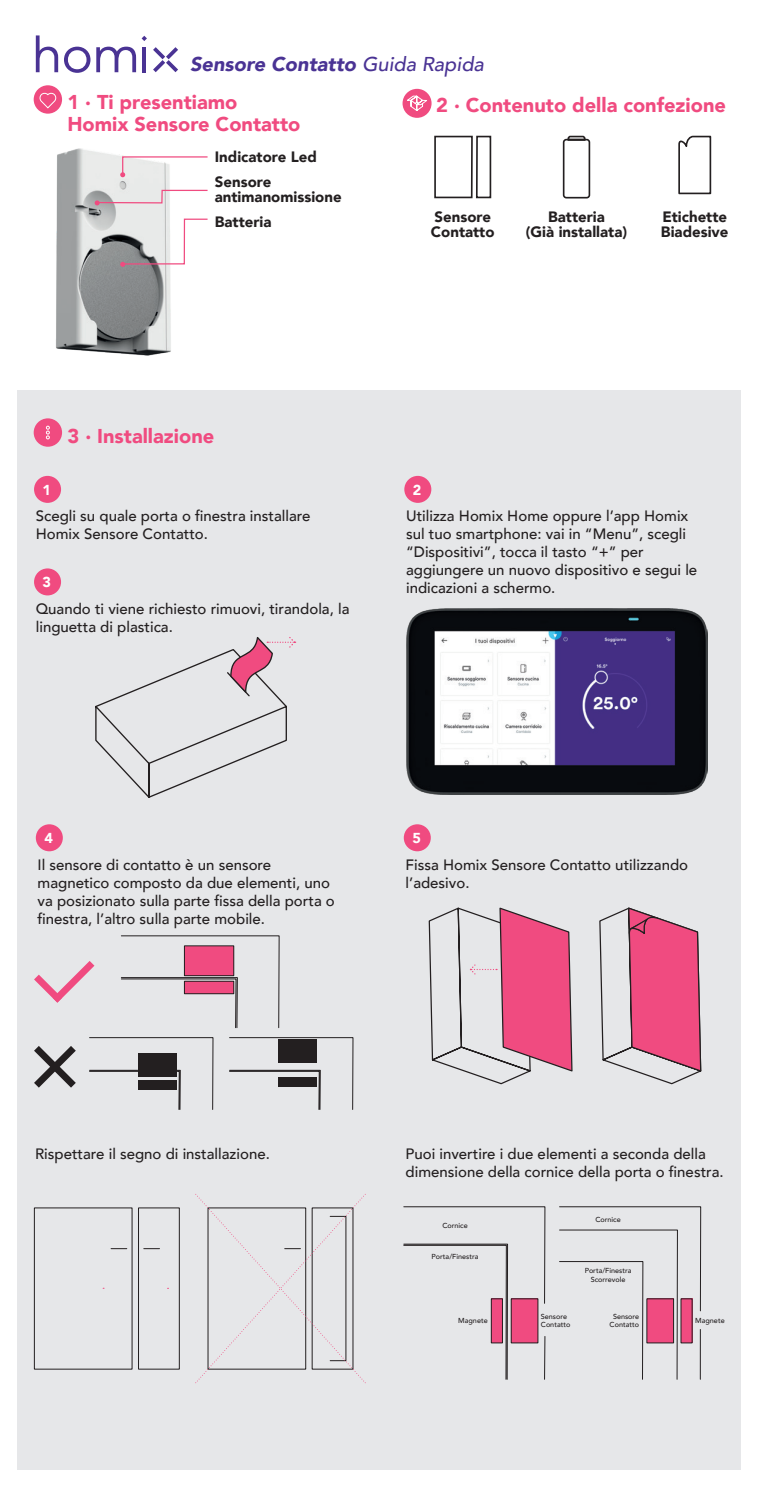
<style>
.page{position:relative;width:759px;height:1489px;background:#fff}
.page>*{position:absolute;margin:0;border:0;box-sizing:border-box;transform-origin:0 0}
.t1{font:900 20px "Avenir";color:#f04b80}
.t2{font:italic 900 20px "Avenir";color:#4a3394}
.t3{font:500 15px/18px "Avenir";color:#231f20}
.t4{font:900 15px/15px "Avenir";color:#231f20}
.t5{font:900 14.5px "Avenir";color:#fff}
.t6{font:500 7.25px/8.8px "Avenir";color:#231f20;text-align:center}
.s1{font-weight:500}
</style>
<div class="page">
<div style="left:18px;top:390px;width:723px;height:1079px;background:#e6e7e9"></div>
<div style="left:34px;top:85px;width:28px;height:29px;background:#f04b80;border-radius:50%"></div>
<svg style="left:39px;top:92px;width:18px;height:17px"></svg>
<img style="left:56px;top:148px;width:115px;height:208px">
<svg style="left:120px;top:156px;width:88px;height:21px"></svg>
<svg style="left:95px;top:189px;width:113px;height:16px"></svg>
<svg style="left:120px;top:218px;width:88px;height:49px"></svg>
<div style="left:34px;top:418px;width:28px;height:28px;background:#f04b80;border-radius:50%"></div>
<svg style="left:46px;top:426px;width:4px;height:13px"></svg>
<div style="left:34px;top:476px;width:27px;height:27px;background:#f04b80;border-radius:50%"></div>
<div style="left:404px;top:476px;width:27px;height:27px;background:#f04b80;border-radius:50%"></div>
<img style="left:406px;top:608px;width:301px;height:186px">
<div style="left:34px;top:568px;width:27px;height:27px;background:#f04b80;border-radius:50%"></div>
<svg style="left:95px;top:637px;width:200px;height:161px"></svg>
<div style="left:402px;top:89px;width:29px;height:29px;background:#f04b80;border-radius:50%"></div>
<svg style="left:407px;top:94px;width:22px;height:18px"></svg>
<svg style="left:562px;top:135px;width:28px;height:64px"></svg>
<svg style="left:678px;top:135px;width:33px;height:60px"></svg>
<svg style="left:434px;top:135px;width:58px;height:64px"></svg>
<div style="left:403px;top:824px;width:27px;height:27px;background:#f04b80;border-radius:50%"></div>
<svg style="left:428px;top:907px;width:145px;height:178px"></svg>
<svg style="left:599px;top:907px;width:103px;height:178px"></svg>
<svg style="left:403px;top:1206px;width:142px;height:173px"></svg>
<div style="left:511px;top:1298px;width:26px;height:44px;background:#f04b80"></div>
<div style="left:511px;top:1298px;width:27px;height:44px;border:1px solid #231f20"></div>
<div style="left:491px;top:1298px;width:11px;height:44px;background:#f04b80"></div>
<div style="left:491px;top:1298px;width:11px;height:44px;border:1px solid #231f20"></div>
<svg style="left:559px;top:1206px;width:142px;height:173px"></svg>
<div style="left:646px;top:1298px;width:27px;height:44px;background:#f04b80"></div>
<div style="left:680px;top:1298px;width:11px;height:44px;background:#f04b80"></div>
<div style="left:36px;top:824px;width:27px;height:27px;background:#f04b80;border-radius:50%"></div>
<svg style="left:34px;top:961px;width:60px;height:41px"></svg>
<svg style="left:34px;top:1046px;width:42px;height:41px"></svg>
<svg style="left:121px;top:935px;width:159px;height:93px"></svg>
<div style="left:184px;top:945px;width:50px;height:30px;background:#f04b80"></div>
<div style="left:184px;top:945px;width:50px;height:30px;border:1px solid #231f20"></div>
<div style="left:184px;top:981px;width:50px;height:12px;background:#f04b80"></div>
<div style="left:184px;top:981px;width:50px;height:12px;border:1px solid #231f20"></div>
<svg style="left:229px;top:1037px;width:124px;height:72px"></svg>
<div style="left:278px;top:1039px;width:39px;height:23px;background:#231f20"></div>
<div style="left:278px;top:1077px;width:39px;height:10px;background:#231f20"></div>
<svg style="left:89px;top:1037px;width:124px;height:72px"></svg>
<div style="left:138px;top:1053px;width:38px;height:23px;background:#231f20"></div>
<div style="left:138px;top:1079px;width:38px;height:10px;background:#231f20"></div>
<svg style="left:34px;top:1207px;width:146px;height:162px"></svg>
<svg style="left:195px;top:1194px;width:171px;height:189px"></svg>
<svg style="left:153px;top:47px;width:25px;height:25px"></svg>
<svg style="left:36px;top:35px;width:22px;height:37px"></svg>
<svg style="left:64px;top:47px;width:26px;height:26px"></svg>
<svg style="left:96px;top:47px;width:40px;height:25px"></svg>
<hr style="left:142px;top:47px;width:4px;height:25px;background:#4a3394">
<svg style="left:141px;top:36px;width:6px;height:5px"></svg>
<p class="t2" style="left:190px;top:48px;width:295px">Sensore Contatto <span class="s1">Guida Rapida</span></p>
<p class="t1" style="left:67px;top:85px;width:171px">1 · Ti presentiamo</p>
<p class="t1" style="left:67px;top:107px;width:234px">Homix Sensore Contatto</p>
<p class="t4" style="left:215px;top:149px;width:103px">Indicatore Led</p>
<p class="t1" style="left:436px;top:87px;width:291px">2 · Contenuto della confezione</p>
<p class="t4" style="left:215px;top:173px;width:58px">Sensore</p>
<p class="t4" style="left:215px;top:188px;width:128px">antimanomissione</p>
<p class="t4" style="left:215px;top:214px;width:58px">Batteria</p>
<p class="t4" style="left:431px;top:208px;width:65px">Sensore<br>Contatto</p>
<p class="t4" style="left:548px;top:208px;width:58px">Batteria</p>
<p class="t4" style="left:525px;top:223px;width:103px">(Già installata)</p>
<p class="t4" style="left:662px;top:208px;width:66px">Etichette</p>
<p class="t4" style="left:660px;top:223px;width:69px">Biadesive</p>
<p class="t1" style="left:67px;top:418px;width:148px">3 · Installazione</p>
<p class="t5" style="left:43px;top:477px;width:10px">1</p>
<p class="t3" style="left:36px;top:506px;width:276px">Scegli su quale porta o finestra installare<br>Homix Sensore Contatto.</p>
<p class="t5" style="left:43px;top:569px;width:10px">3</p>
<p class="t3" style="left:36px;top:599px;width:315px">Quando ti viene richiesto rimuovi, tirandola, la linguetta di plastica.</p>
<p class="t5" style="left:413px;top:477px;width:10px">2</p>
<p class="t3" style="left:406px;top:506px;width:292px">Utilizza Homix Home oppure l’app Homix sul tuo smartphone: vai in “Menu”, scegli “Dispositivi”, tocca il tasto “+” per aggiungere un nuovo dispositivo e segui le indicazioni a schermo.</p>
<p class="t5" style="left:44px;top:825px;width:10px">4</p>
<p class="t3" style="left:38px;top:854px;width:299px">Il sensore di contatto è un sensore magnetico composto da due elementi, uno va posizionato sulla parte fissa della porta o finestra, l’altro sulla parte mobile.</p>
<p class="t5" style="left:412px;top:825px;width:10px">5</p>
<p class="t3" style="left:405px;top:854px;width:284px">Fissa Homix Sensore Contatto utilizzando l’adesivo.</p>
<p class="t3" style="left:35px;top:1144px;width:236px">Rispettare il segno di installazione.</p>
<p class="t3" style="left:405px;top:1144px;width:319px">Puoi invertire i due elementi a seconda della dimensione della cornice della porta o finestra.</p>
<p class="t6" style="left:442px;top:1220px;width:27px">Cornice</p>
<p class="t6" style="left:431px;top:1251px;width:48px">Porta/Finestra</p>
<p class="t6" style="left:458px;top:1315px;width:31px">Magnete</p>
<p class="t6" style="left:595px;top:1214px;width:27px">Cornice</p>
<p class="t6" style="left:540px;top:1311px;width:31px;text-align:left">Sensore<br>Contatto</p>
<p class="t6" style="left:584px;top:1265px;width:48px">Porta/Finestra<br>Scorrevole</p>
<p class="t6" style="left:609px;top:1311px;width:31px">Sensore<br>Contatto</p>
<p class="t6" style="left:695px;top:1315px;width:31px">Magnete</p>
</div>
